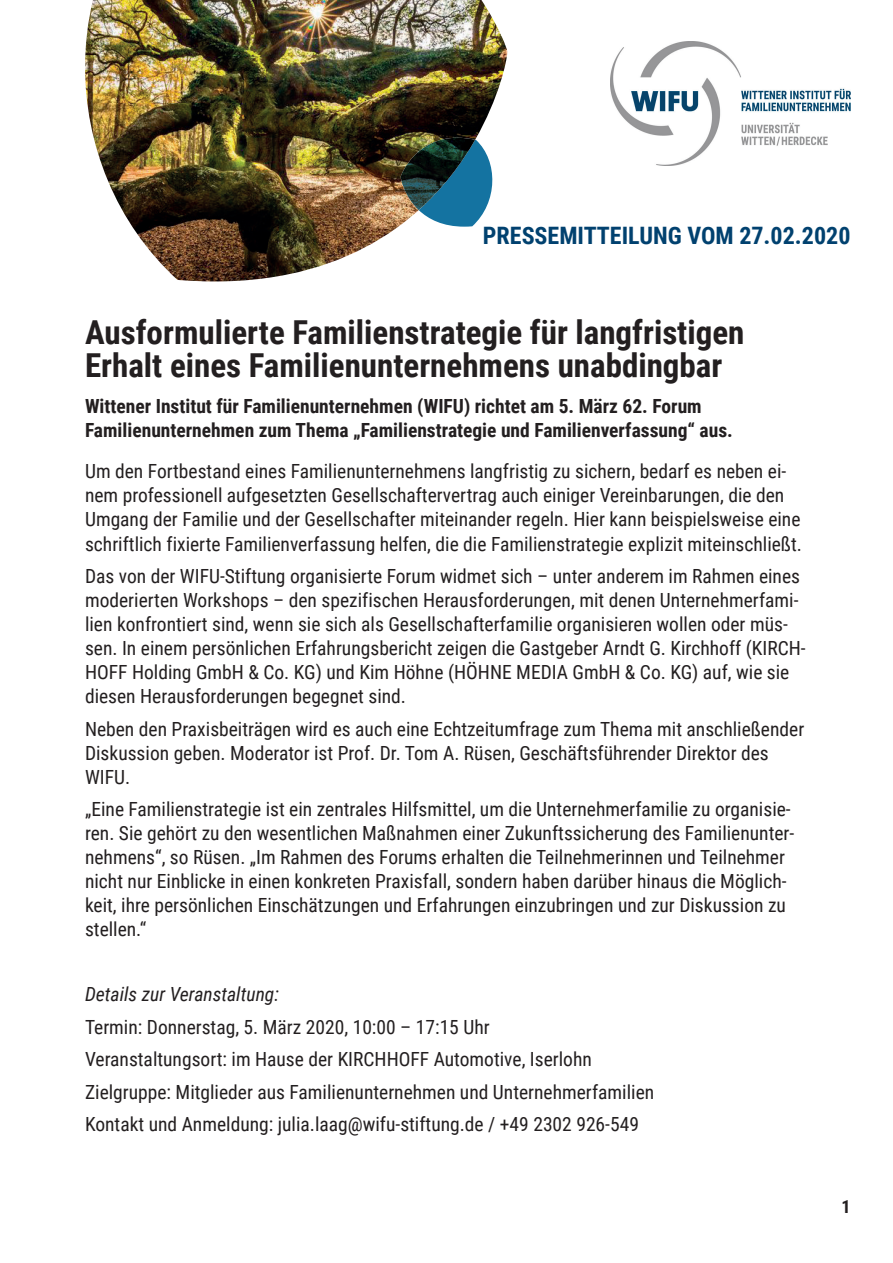
<style>
.page{position:relative;width:893px;height:1263px;background:#fff}
.page>*{position:absolute;margin:0;border:0;box-sizing:border-box;transform-origin:0 0}
.t1{font:700 33px/33px "Roboto Condensed";color:#231f20}
.t2{font:700 24px "Roboto Condensed";color:#01416f}
.t3{font:19.5px/24px "Roboto Condensed";color:#231f20}
.t4{font:700 19.5px/24px "Roboto Condensed";color:#231f20}
.t5{font:italic 19.5px "Roboto Condensed";color:#231f20}
.t6{font:700 18px "Roboto Condensed";color:#231f20}
</style>
<div class="page">
<img style="left:85px;top:0;width:422px;height:281px">
<svg style="left:419px;top:140px;width:79px;height:87px"></svg>
<img style="left:400px;top:138px;width:75px;height:72px">
<img style="left:610px;top:42px;width:240px;height:124px">
<p class="t2" style="left:483px;top:219px;width:369px">PRESSEMITTEILUNG VOM 27.02.2020</p>
<h1 class="t1" style="left:85px;top:314px;width:661px">Ausformulierte Familienstrategie für langfristigen<br>Erhalt eines Familienunternehmens unabdingbar</h1>
<p class="t4" style="left:85px;top:394px;width:649px">Wittener Institut für Familienunternehmen (WIFU) richtet am 5. März 62. Forum<br>Familienunternehmen zum Thema „Familienstrategie und Familienverfassung“ aus.</p>
<p class="t3" style="left:85px;top:459px;width:718px">Um den Fortbestand eines Familienunternehmens langfristig zu sichern, bedarf es neben ei&shy;nem professionell aufgesetzten Gesellschaftervertrag auch einiger Vereinbarungen, die den Umgang der Familie und der Gesellschafter miteinander regeln. Hier kann beispielsweise eine schriftlich fixierte Familienverfassung helfen, die die Familienstrategie explizit miteinschließt.</p>
<p class="t3" style="left:85px;top:563px;width:722px">Das von der WIFU-Stiftung organisierte Forum widmet sich – unter anderem im Rahmen eines moderierten Workshops – den spezifischen Herausforderungen, mit denen Unternehmerfami&shy;lien konfrontiert sind, wenn sie sich als Gesellschafterfamilie organisieren wollen oder müs&shy;sen. In einem persönlichen Erfahrungsbericht zeigen die Gastgeber Arndt G. Kirchhoff (KIRCH-HOFF Holding GmbH &amp; Co. KG) und Kim Höhne (HÖHNE MEDIA GmbH &amp; Co. KG) auf, wie sie diesen Herausforderungen begegnet sind.</p>
<p class="t3" style="left:85px;top:716px;width:721px">Neben den Praxisbeiträgen wird es auch eine Echtzeitumfrage zum Thema mit anschließender<br>Diskussion geben. Moderator ist Prof. Dr. Tom A. Rüsen, Geschäftsführender Direktor des<br>WIFU.</p>
<p class="t3" style="left:85px;top:796px;width:711px">„Eine Familienstrategie ist ein zentrales Hilfsmittel, um die Unternehmerfamilie zu organisie&shy;ren. Sie gehört zu den wesentlichen Maßnahmen einer Zukunftssicherung des Familienunter&shy;nehmens“, so Rüsen. „Im Rahmen des Forums erhalten die Teilnehmerinnen und Teilnehmer nicht nur Einblicke in einen konkreten Praxisfall, sondern haben darüber hinaus die Möglich&shy;keit, ihre persönlichen Einschätzungen und Erfahrungen einzubringen und zur Diskussion zu stellen.“</p>
<p class="t5" style="left:85px;top:980px;width:195px">Details zur Veranstaltung:</p>
<p class="t3" style="left:85px;top:1010px;width:571px;line-height:32.5px">Termin: Donnerstag, 5. März 2020, 10:00 – 17:15 Uhr<br>Veranstaltungsort: im Hause der KIRCHHOFF Automotive, Iserlohn Zielgruppe: Mitglieder aus Familienunternehmen und Unternehmerfamilien Kontakt und Anmeldung: julia.laag@wifu-stiftung.de / +49 2302 926-549</p>
<p class="t6" style="left:841px;top:1194px;width:11px">1</p>
</div>
